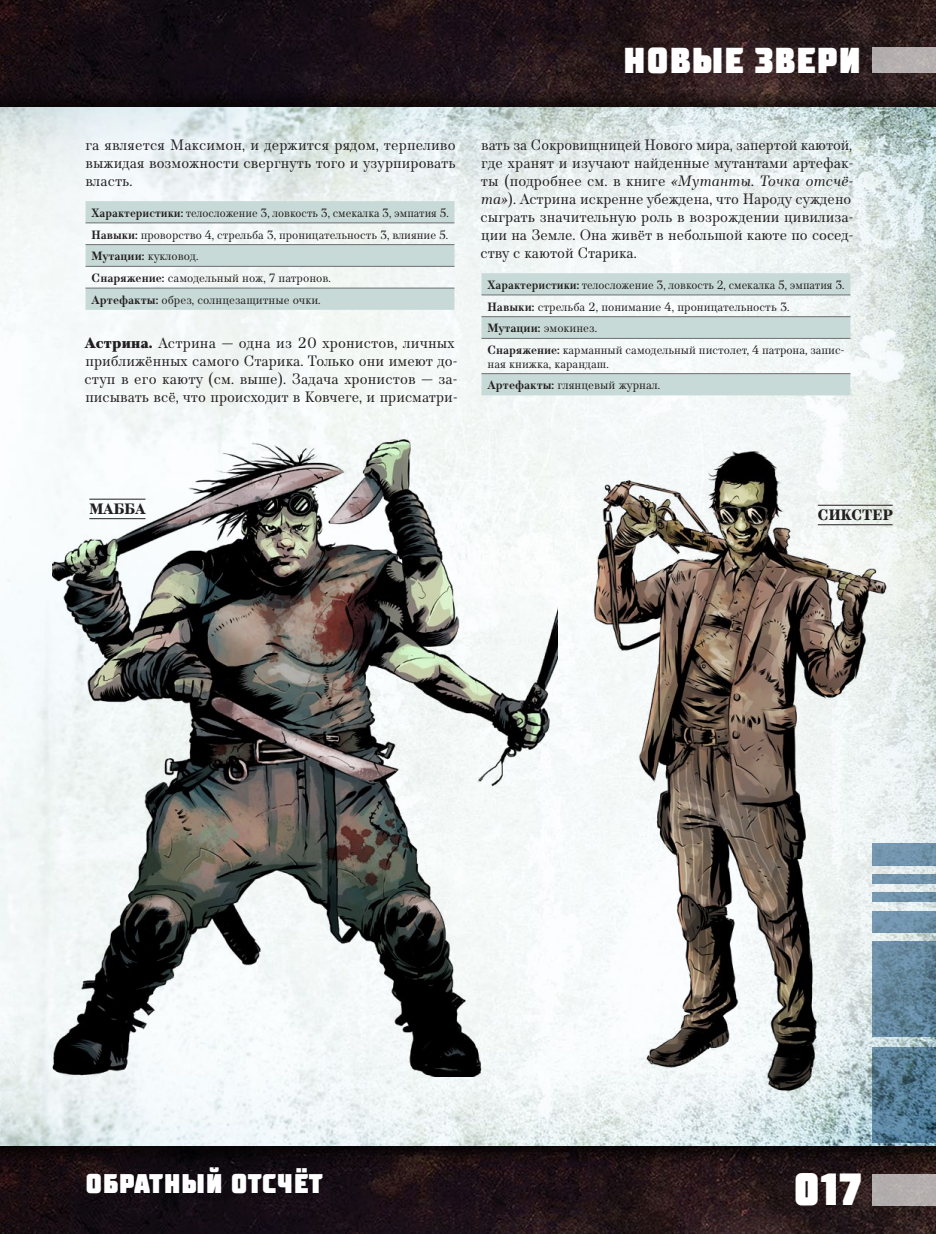
<style>
.page{position:relative;width:936px;height:1234px;background:#fff}
.page>*{position:absolute;margin:0;border:0;box-sizing:border-box;transform-origin:0 0}
.t1{font:900 45px "TT Supermolot Condensed";color:#fff}
.t2{font:900 36px "TT Supermolot Condensed";color:#fff}
.t3{font:900 27px "TT Supermolot Condensed";letter-spacing:.015em;color:#fff}
.t4{font:15px/18px "TT Barrels";color:#231f20}
.t5{font:800 15px "TT Barrels";letter-spacing:-.005em;color:#231f20}
.t6{font:12px/21.8px "TT Barrels";color:#231f20;scale:.96 1}
.t7{font:12px/21.8px "TT Barrels";color:#231f20}
.s1{font-weight:700}
.s2{font-weight:900}
.s3{font-style:italic}
</style>
<div class="page">
<img style="left:0;top:109px;width:935px;height:1028px">
<img style="left:52px;top:439px;width:505px;height:637px">
<img style="left:580px;top:424px;width:318px;height:680px">
<div style="left:0;top:0;width:935px;height:109px;background:#231f20;opacity:.75"></div>
<div style="left:0;top:0;width:13px;height:109px;background:#231f20;opacity:.75"></div>
<div style="left:0;top:1137px;width:935px;height:96px;background:#231f20;opacity:.75"></div>
<div style="left:0;top:1137px;width:13px;height:96px;background:#231f20;opacity:.75"></div>
<svg style="left:872px;top:843px;width:63px;height:22px"></svg>
<svg style="left:872px;top:874px;width:63px;height:10px"></svg>
<svg style="left:872px;top:891px;width:63px;height:10px"></svg>
<svg style="left:872px;top:911px;width:63px;height:21px"></svg>
<svg style="left:872px;top:940px;width:63px;height:96px;background:#64869c"></svg>
<svg style="left:872px;top:1047px;width:63px;height:95px;background:#527991"></svg>
<div style="left:872px;top:1173px;width:63px;height:32px;background:#b3aeae"></div>
<div style="left:872px;top:47px;width:63px;height:26px;background:#b5afaf"></div>
<svg style="left:481px;top:273px;width:369px;height:122px"></svg>
<hr style="left:481px;top:294px;width:369px;height:1px;background:#6d6e71">
<hr style="left:481px;top:316px;width:369px;height:1px;background:#6d6e71">
<hr style="left:481px;top:338px;width:369px;height:1px;background:#6d6e71">
<hr style="left:481px;top:373px;width:369px;height:1px;background:#6d6e71">
<svg style="left:86px;top:201px;width:368px;height:109px"></svg>
<hr style="left:86px;top:222px;width:368px;height:1px;background:#6d6e71">
<hr style="left:86px;top:244px;width:368px;height:1px;background:#6d6e71">
<hr style="left:86px;top:266px;width:368px;height:1px;background:#6d6e71">
<hr style="left:86px;top:288px;width:368px;height:1px;background:#6d6e71">
<hr style="left:89px;top:518px;width:56px;height:1px;background:#231f20">
<hr style="left:89px;top:498px;width:56px;height:1px;background:#231f20">
<hr style="left:817px;top:524px;width:75px;height:1px;background:#231f20">
<hr style="left:817px;top:504px;width:75px;height:1px;background:#231f20">
<h2 class="t2" style="left:623px;top:38px;width:49px">Новы</h2>
<h2 class="t2" style="left:724px;top:38px;width:138px">е звери</h2>
<p class="t4" style="left:85px;top:136px;width:372px;text-align:justify">га является Максимон, и держится рядом, терпеливо выжидая возможности свергнуть того и узурпировать власть.</p>
<p class="t6" style="left:92px;top:202px;width:373px"><span class="s1">Характеристики:</span> телосложение 3, ловкость 3, смекалка 3, эмпатия 5.<br><span class="s1">Навыки:</span> проворство 4, стрельба 3, проницательность 3, влияние 5.<br><span class="s1">Мутации:</span> кукловод.<br><span class="s1">Снаряжение:</span> самодельный нож, 7 патронов.<br><span class="s1">Артефакты:</span> обрез, солнцезащитные очки.</p>
<p class="t4" style="left:85px;top:334px;width:374px"><span class="s2">Астрина.</span> Астрина — одна из 20 хронистов, личных приближённых самого Старика. Только они имеют до‑ ступ в его каюту (см. выше). Задача хронистов — за‑ писывать всё, что происходит в Ковчеге, и присматри‑</p>
<p class="t4" style="left:480px;top:136px;width:374px">вать за Сокровищницей Нового мира, запертой каютой, где хранят и изучают найденные мутантами артефак‑ ты (подробнее см. в книге <span class="s3">«Мутанты. Точка отсчё&shy;та»</span>). Астрина искренне убеждена, что Народу суждено сыграть значительную роль в возрождении цивилиза‑ ции на Земле. Она живёт в небольшой каюте по сосед‑ ству с каютой Старика.</p>
<p class="t6" style="left:487px;top:274px;width:373px"><span class="s1">Характеристики:</span> телосложение 3, ловкость 2, смекалка 5, эмпатия 3.<br><span class="s1">Навыки:</span> стрельба 2, понимание 4, проницательность 3.<br><span class="s1">Мутации:</span> эмокинез.<br><span class="s1">Снаряжение:</span> карманный самодельный пистолет, 4 патрона, запис‑</p>
<p class="t7" style="left:487px;top:353px;width:174px">ная книжка, карандаш.<br><span class="s1">Артефакты:</span> глянцевый журнал.</p>
<p class="t5" style="left:89px;top:500px;width:58px">МАББА</p>
<p class="t5" style="left:817px;top:506px;width:77px">СИКСТЕР</p>
<h3 class="t3" style="left:86px;top:1167px;width:239px">ОБРАТНЫЙ ОТСЧЁТ</h3>
<h1 class="t1" style="left:793px;top:1162px;width:69px">017</h1>
</div>
